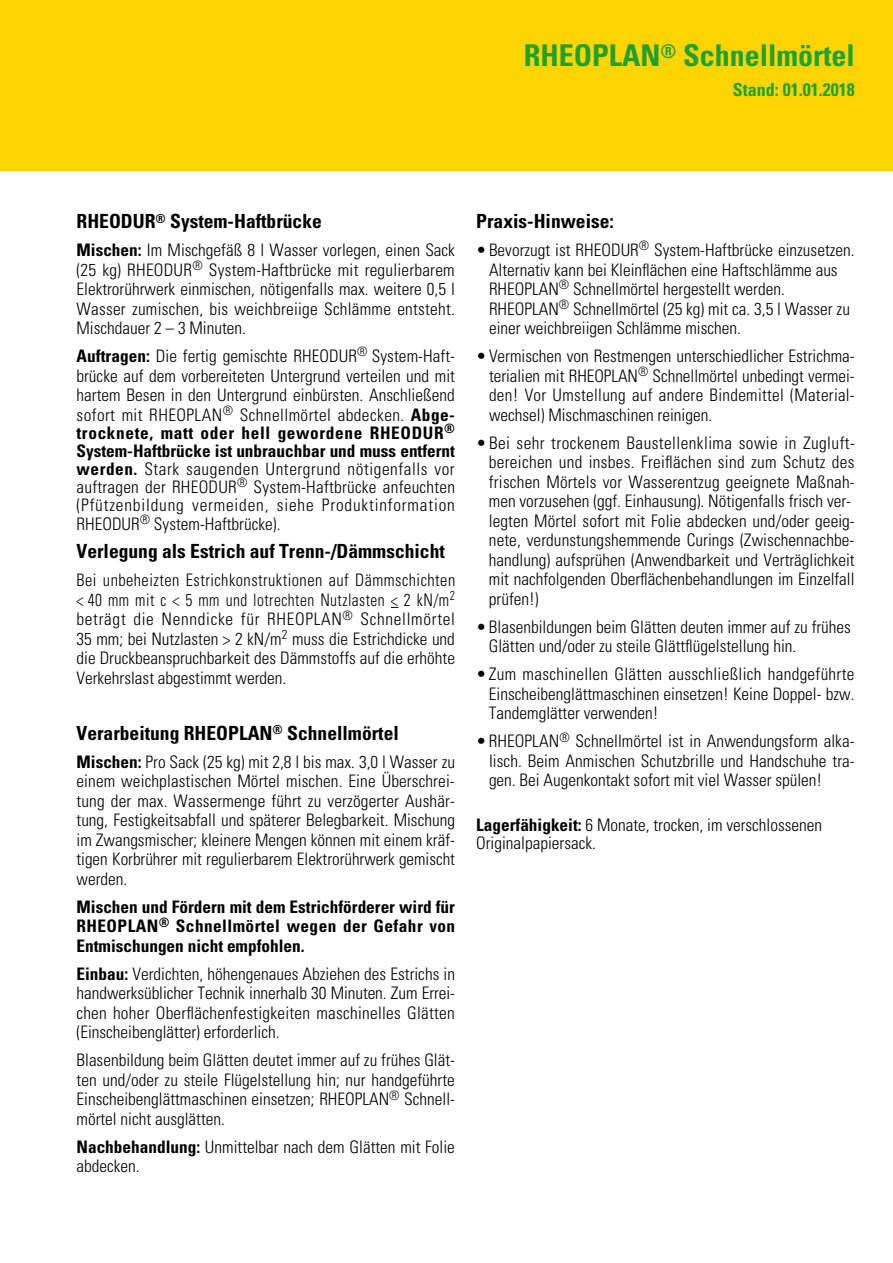
<style>
.page{position:relative;width:893px;height:1263px;background:#fff}
.page>*{position:absolute;margin:0;border:0;box-sizing:border-box;transform-origin:0 0}
.t1{font:700 condensed 30px "Univers LT";color:#1fa12e}
.t2{font:700 condensed 19.5px "Univers LT";color:#000}
.t3{font:700 condensed 18px "Univers LT";color:#1fa12e}
.t4{font:300 condensed 17.25px/19.5px "Univers LT";color:#000;text-align:justify}
.t5{font:300 condensed 17.25px/19.5px "Univers LT";color:#000;text-align:justify;scale:.95 1}
.t6{font:700 condensed 17.25px/19.5px "Univers LT";color:#000;text-align:justify}
.s1{font-weight:700}
</style>
<div class="page">
<div style="left:0;top:0;width:893px;height:170px;background:#ffd400"></div>
<h1 class="t1" style="left:524px;top:37px;width:332px">RHEOPLAN<sup>®</sup> Schnellmörtel</h1>
<p class="t3" style="left:733px;top:79px;width:123px">Stand: 01.01.2018</p>
<p class="t2" style="left:77px;top:209px;width:247px">RHEODUR<sup>®</sup> System-Haftbrücke</p>
<p class="t4" style="left:77px;top:240px;width:380px"><span class="s1">Mischen:</span> Im Mischgefäß 8 l Wasser vorlegen, einen Sack (25 kg) RHEODUR<sup>®</sup> System-Haftbrücke mit regulierbarem Elektrorührwerk einmischen, nötigenfalls max. weitere 0,5 l Wasser zumischen, bis weichbreiige Schlämme entsteht.<br>Mischdauer 2 – 3 Minuten.</p>
<p class="t4" style="left:77px;top:347px;width:380px;line-height:18.6px"><span class="s1">Auftragen:</span> Die fertig gemischte RHEODUR<sup>®</sup> System-Haft&shy;brücke auf dem vorbereiteten Untergrund verteilen und mit hartem Besen in den Untergrund einbürsten. Anschließend sofort mit RHEOPLAN<sup>®</sup> Schnellmörtel abdecken. <span class="s1">Abge&shy;trocknete, matt oder hell gewordene RHEODUR</span><sup>® </sup><span class="s1">System-Haftbrücke ist unbrauchbar und muss entfernt werden.</span> Stark saugenden Untergrund nötigenfalls vor auftragen der RHEODUR<sup>®</sup> System-Haftbrücke anfeuchten (Pfützenbildung vermeiden, siehe Produktinformation RHEODUR<sup>®</sup> System-Haftbrücke).</p>
<p class="t2" style="left:77px;top:539px;width:370px">Verlegung als Estrich auf Trenn-/Dämmschicht</p>
<p class="t5" style="left:77px;top:570px;width:400px">Bei unbeheizten Estrichkonstruktionen auf Dämmschichten &lt; 40 mm mit c &lt; 5 mm und lotrechten Nutzlasten &lt; 2 kN/m<sup>2 </sup>beträgt die Nenndicke für RHEOPLAN<sup>®</sup> Schnellmörtel 35 mm; bei Nutzlasten &gt; 2 kN/m<sup>2</sup> muss die Estrichdicke und die Druckbeanspruchbarkeit des Dämmstoffs auf die erhöhte Verkehrslast abgestimmt werden.</p>
<p class="t2" style="left:77px;top:721px;width:324px">Verarbeitung RHEOPLAN<sup>®</sup> Schnellmörtel</p>
<p class="t4" style="left:77px;top:752px;width:380px"><span class="s1">Mischen:</span> Pro Sack (25 kg) mit 2,8 l bis max. 3,0 l Wasser zu einem weichplastischen Mörtel mischen. Eine Überschrei&shy;tung der max. Wassermenge führt zu verzögerter Aushär&shy;tung, Festigkeitsabfall und späterer Belegbarkeit. Mischung im Zwangsmischer; kleinere Mengen können mit einem kräf&shy;tigen Korbrührer mit regulierbarem Elektrorührwerk gemischt werden.</p>
<p class="t6" style="left:77px;top:897px;width:380px">Mischen und Fördern mit dem Estrichförderer wird für RHEOPLAN<sup>®</sup> Schnellmörtel wegen der Gefahr von Entmischungen nicht empfohlen.</p>
<p class="t4" style="left:77px;top:964px;width:380px"><span class="s1">Einbau:</span> Verdichten, höhengenaues Abziehen des Estrichs in handwerksüblicher Technik innerhalb 30 Minuten. Zum Errei&shy;chen hoher Oberflächenfestigkeiten maschinelles Glätten (Einscheibenglätter) erforderlich.</p>
<p class="t4" style="left:77px;top:1050px;width:380px">Blasenbildung beim Glätten deutet immer auf zu frühes Glät&shy;ten und/oder zu steile Flügelstellung hin; nur handgeführte Einscheibenglättmaschinen einsetzen; RHEOPLAN<sup>®</sup> Schnell&shy;mörtel nicht ausglätten.</p>
<p class="t4" style="left:77px;top:1137px;width:380px"><span class="s1">Nachbehandlung:</span> Unmittelbar nach dem Glätten mit Folie abdecken.</p>
<p class="t2" style="left:476px;top:209px;width:139px">Praxis-Hinweise:</p>
<p class="t4" style="left:489px;top:240px;width:367px;text-align:left;text-indent:-13px">•Bevorzugt ist RHEODUR<sup>®</sup> System-Haftbrücke einzusetzen.<br>Alternativ kann bei Kleinflächen eine Haftschlämme aus RHEOPLAN<sup>®</sup> Schnellmörtel hergestellt werden.<br>RHEOPLAN<sup>®</sup> Schnellmörtel (25 kg) mit ca. 3,5 l Wasser zu einer weichbreiigen Schlämme mischen.</p>
<p class="t4" style="left:489px;top:346px;width:367px;text-indent:-13px">•Vermischen von Restmengen unterschiedlicher Estrichma&shy;terialien mit RHEOPLAN<sup>®</sup> Schnellmörtel unbedingt vermei&shy;den! Vor Umstellung auf andere Bindemittel (Material&shy;wechsel) Mischmaschinen reinigen.</p>
<p class="t4" style="left:489px;top:433px;width:367px;text-align:left;text-indent:-13px">•Bei sehr trockenem Baustellenklima sowie in Zugluft&shy;bereichen und insbes. Freiflächen sind zum Schutz des frischen Mörtels vor Wasserentzug geeignete Maßnah&shy;men vorzusehen (ggf. Einhausung). Nötigenfalls frisch ver&shy;legten Mörtel sofort mit Folie abdecken und/oder geeig&shy;nete, verdunstungshemmende Curings (Zwischennachbe&shy;handlung) aufsprühen (Anwendbarkeit und Verträglichkeit mit nachfolgenden Oberflächenbehandlungen im Einzelfall prüfen!)</p>
<p class="t4" style="left:489px;top:617px;width:364px;text-indent:-13px">•Blasenbildungen beim Glätten deuten immer auf zu frühes<br>Glätten und/oder zu steile Glättflügelstellung hin.</p>
<p class="t4" style="left:489px;top:664px;width:367px;text-indent:-13px">•Zum maschinellen Glätten ausschließlich handgeführte Einscheibenglättmaschinen einsetzen! Keine Doppel- bzw.<br>Tandemglätter verwenden!</p>
<p class="t4" style="left:489px;top:731px;width:367px;text-indent:-13px">•RHEOPLAN<sup>®</sup> Schnellmörtel ist in Anwendungsform alka&shy;lisch. Beim Anmischen Schutzbrille und Handschuhe tra&shy;gen. Bei Augenkontakt sofort mit viel Wasser spülen!</p>
<p class="t4" style="left:476px;top:816px;width:347px;line-height:18px"><span class="s1">Lagerfähigkeit:</span> 6 Monate, trocken, im verschlossenen<br>Originalpapiersack.</p>
</div>
